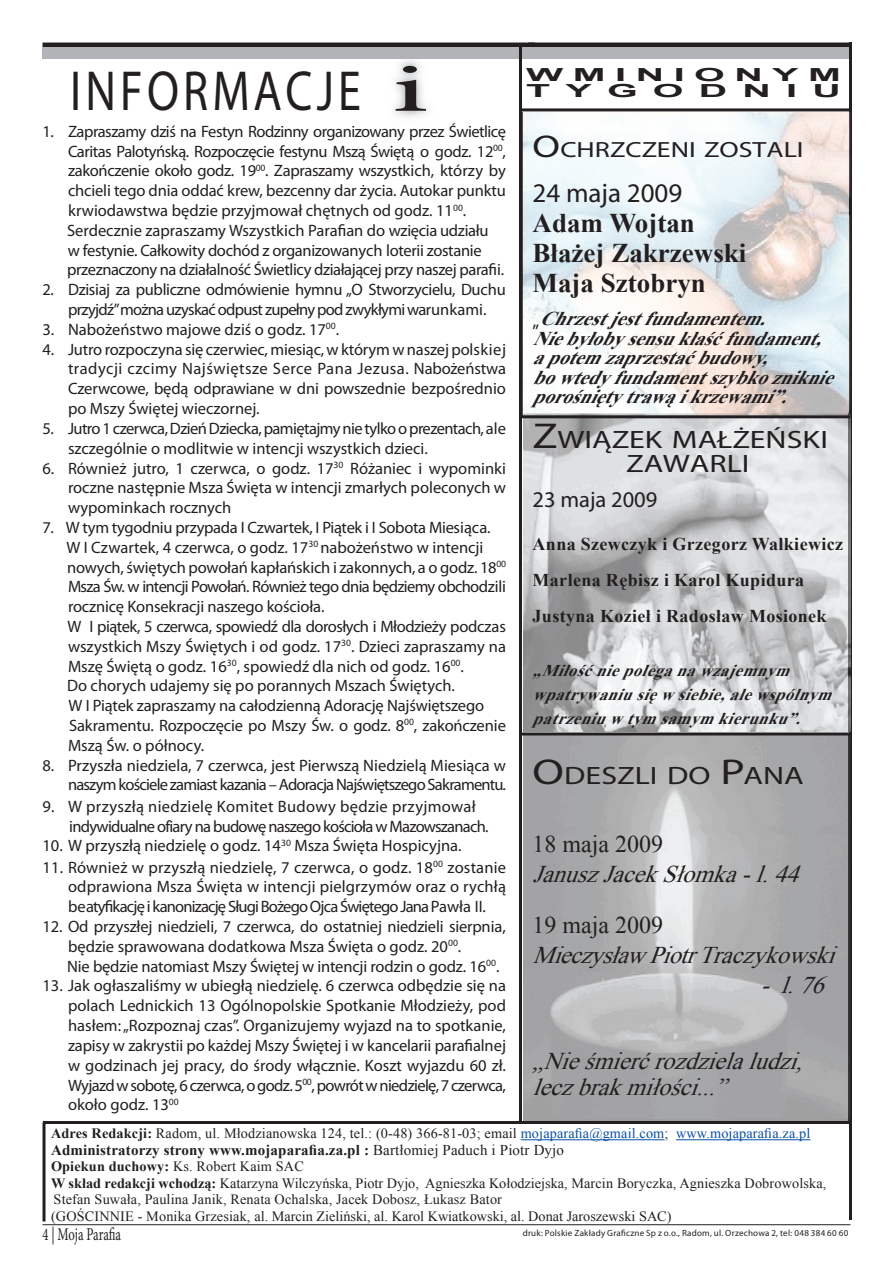
<style>
.page{position:relative;width:893px;height:1263px;background:#fff}
.page>*{position:absolute;margin:0;border:0;box-sizing:border-box;transform-origin:0 0}
.t1{font:56.7px "Myriad Pro";letter-spacing:.09em;color:#231f20;scale:.82 1}
.t2{font:700 27px/30px "Times New Roman";color:#231f20}
.t3{font:27px "Myriad Pro";color:#231f20}
.t4{font:25.2px/24px "Myriad Pro";color:#231f20;text-align:center;scale:1.27 1}
.t5{font:italic 24px/30px "Times New Roman";color:#231f20}
.t6{font:24px "Times New Roman";color:#231f20}
.t7{font:22.5px "Myriad Pro";color:#231f20}
.t8{font:22.05px "Myriad Pro";color:#231f20;scale:1.27 1}
.t9{font:italic 700 19.5px/19.5px "Times New Roman";color:#231f20}
.t10{font:700 18px/36px "Times New Roman";letter-spacing:.02em;color:#231f20}
.t11{font:700 18px/16.4px "Arial";letter-spacing:.24em;color:#231f20;scale:2.19 1}
.t12{font:18px "Minion Pro";letter-spacing:-.01em;color:#231f20;scale:.7 1}
.t13{font:16.5px/19.8px "Myriad Pro";letter-spacing:-.01em;color:#231f20}
.t14{font:16.5px/19.8px "Myriad Pro";letter-spacing:-.04em;color:#231f20;text-align:right}
.t15{font:italic 700 16.5px/24px "Times New Roman";color:#231f20}
.t16{font:700 15px "Times New Roman";letter-spacing:.01em;color:#231f20}
.t17{font:14.25px/16.5px "Times New Roman";letter-spacing:.01em;color:#231f20}
.t18{font:9px "Myriad Pro";letter-spacing:.025em;color:#231f20}
.s1{font-family:"Minion Pro";font-size:69px}
.s2{font-size:31.5px}
.s3{font-family:"Myriad Pro";font-weight:400;font-style:normal}
.s4{font-size:36px}
.s5{font-weight:700}
.s6{color:#094fa3}
.s7{font-weight:400}
</style>
<div class="page">
<hr style="left:43px;top:1224px;width:807px;height:1px;background:#231f20">
<hr style="left:43px;top:43px;width:492px;height:4px;background:#231f20">
<div style="left:43px;top:47px;width:492px;height:11px;background:#b2b3b7"></div>
<hr style="left:519px;top:44px;width:3px;height:1077px;background:#231f20">
<hr style="left:849px;top:43px;width:3px;height:1177px;background:#231f20">
<hr style="left:43px;top:1120px;width:807px;height:3px;background:#231f20">
<hr style="left:521px;top:1139px;width:143px;height:1px;background:#094fa3">
<hr style="left:676px;top:1139px;width:134px;height:1px;background:#094fa3">
<hr style="left:521px;top:108px;width:329px;height:3px;background:#231f20">
<hr style="left:528px;top:43px;width:321px;height:4px;background:#231f20">
<div style="left:528px;top:47px;width:321px;height:11px;background:#b2b3b7"></div>
<hr style="left:43px;top:1122px;width:3px;height:99px;background:#231f20">
<img style="left:522px;top:112px;width:328px;height:619px">
<img style="left:522px;top:112px;width:1px;height:303px">
<img style="left:849px;top:112px;width:1px;height:302px">
<img style="left:523px;top:414px;width:326px;height:1px">
<img style="left:523px;top:735px;width:327px;height:385px">
<hr style="left:521px;top:415px;width:329px;height:3px;background:#231f20">
<hr style="left:521px;top:732px;width:329px;height:3px;background:#231f20">
<h1 class="t1" style="left:70px;top:60px;width:438px">INFORMACJE <span class="s1">i</span></h1>
<p class="t13" style="left:67px;top:122px;width:440px;text-indent:-24px">1. Zapraszamy dziś na Festyn Rodzinny organizowany przez Świetlicę Caritas Palotyńską. Rozpoczęcie festynu Mszą Świętą o godz. 12<sup>00</sup>, zakończenie około godz. 19<sup>00</sup>. Zapraszamy wszystkich, którzy by chcieli tego dnia oddać krew, bezcenny dar życia. Autokar punktu krwiodawstwa będzie przyjmował chętnych od godz. 11<sup>00</sup>.<br>Serdecznie zapraszamy Wszystkich Parafian do wzięcia udziału<br>w festynie. Całkowity dochód z organizowanych loterii zostanie przeznaczony na działalność Świetlicy działającej przy naszej parafii.</p>
<p class="t13" style="left:43px;top:280px;width:465px;text-align:center">2. Dzisiaj za publiczne odmówienie hymnu „O Stworzycielu, Duchu przyjdź”można uzyskać odpust zupełny pod zwykłymi warunkami.</p>
<p class="t13" style="left:43px;top:320px;width:298px">3. Nabożeństwo majowe dziś o godz. 17<sup>00</sup>.</p>
<p class="t13" style="left:68px;top:340px;width:439px;text-align:justify;text-indent:-26px">4. Jutro rozpoczyna się czerwiec, miesiąc, w którym w naszej polskiej tradycji czcimy Najświętsze Serce Pana Jezusa. Nabożeństwa Czerwcowe, będą odprawiane w dni powszednie bezpośrednio po Mszy Świętej wieczornej.</p>
<p class="t13" style="left:68px;top:419px;width:439px;text-indent:-26px">5. Jutro 1 czerwca, Dzień Dziecka, pamiętajmy nie tylko o prezentach, ale szczególnie o modlitwie w intencji wszystkich dzieci.</p>
<p class="t13" style="left:68px;top:458px;width:439px;text-align:justify;text-indent:-26px">6. Również jutro, 1 czerwca, o godz. 17<sup>30</sup> Różaniec i wypominki roczne następnie Msza Święta w intencji zmarłych poleconych w wypominkach rocznych</p>
<p class="t13" style="left:66px;top:518px;width:441px;text-indent:-24px">7. W tym tygodniu przypada I Czwartek, I Piątek i I Sobota Miesiąca.<br>W I Czwartek, 4 czerwca, o godz. 17<sup>30</sup> nabożeństwo w intencji nowych, świętych powołań kapłańskich i zakonnych, a o godz. 18<sup>00<br></sup>Msza Św. w intencji Powołań. Również tego dnia będziemy obchodzili rocznicę Konsekracji naszego kościoła.<br>W I piątek, 5 czerwca, spowiedź dla dorosłych i Młodzieży podczas wszystkich Mszy Świętych i od godz. 17<sup>30</sup>. Dzieci zapraszamy na Mszę Świętą o godz. 16<sup>30</sup>, spowiedź dla nich od godz. 16<sup>00</sup>.<br>Do chorych udajemy się po porannych Mszach Świętych.<br>W I Piątek zapraszamy na całodzienną Adorację Najświętszego Sakramentu. Rozpoczęcie po Mszy Św. o godz. 8<sup>00</sup>, zakończenie Mszą Św. o północy.</p>
<p class="t14" style="left:43px;top:755px;width:465px">8. Przyszła niedziela, 7 czerwca, jest Pierwszą Niedzielą Miesiąca w naszym kościele zamiast kazania – Adoracja Najświętszego Sakramentu.</p>
<p class="t14" style="left:69px;top:796px;width:421px;text-align:left;text-indent:-27px">9. W przyszłą niedzielę Komitet Budowy będzie przyjmował indywidualne ofiary na budowę naszego kościoła w Mazowszanach.</p>
<p class="t13" style="left:43px;top:836px;width:421px">10. W przyszłą niedzielę o godz. 14<sup>30</sup> Msza Święta Hospicyjna.</p>
<p class="t13" style="left:68px;top:857px;width:439px;text-align:justify;text-indent:-26px">11. Również w przyszłą niedzielę, 7 czerwca, o godz. 18<sup>00</sup> zostanie odprawiona Msza Święta w intencji pielgrzymów oraz o rychłą beatyfikację i kanonizację Sługi Bożego Ojca Świętego Jana Pawła II.</p>
<p class="t13" style="left:67px;top:917px;width:440px;text-indent:-24px">12. Od przyszłej niedzieli, 7 czerwca, do ostatniej niedzieli sierpnia, będzie sprawowana dodatkowa Msza Święta o godz. 20<sup>00</sup>.<br>Nie będzie natomiast Mszy Świętej w intencji rodzin o godz. 16<sup>00</sup>.</p>
<p class="t13" style="left:68px;top:976px;width:439px;text-align:justify;text-indent:-26px">13. Jak ogłaszaliśmy w ubiegłą niedzielę. 6 czerwca odbędzie się na polach Lednickich 13 Ogólnopolskie Spotkanie Młodzieży, pod hasłem: „Rozpoznaj czas”. Organizujemy wyjazd na to spotkanie, zapisy w zakrystii po każdej Mszy Świętej i w kancelarii parafialnej w godzinach jej pracy, do środy włącznie. Koszt wyjazdu 60 zł.<br>Wyjazd w sobotę, 6 czerwca, o godz. 5<sup>00</sup>, powrót w niedzielę, 7 czerwca, około godz. 13<sup>00</sup></p>
<p class="t11" style="left:526px;top:67px;width:145px">WMINIONYM<br>TYGODNIU</p>
<h3 class="t8" style="left:533px;top:138px;width:215px"><span class="s2">O</span>CHRZCZENI ZOSTALI</h3>
<h2 class="t3" style="left:533px;top:178px;width:151px">24 maja 2009</h2>
<h2 class="t2" style="left:533px;top:207px;width:215px">Adam Wojtan<br>Błażej Zakrzewski<br>Maja Sztobryn</h2>
<p class="t9" style="left:533px;top:308px;width:314px"><span class="s3">„</span> Chrzestjestfundamentem.<br>Niebyłobysensukłaśćfundament, apotemzaprzestaćbudowy, bowtedyfundamentszybkozniknie porośniętytrawąikrzewami”.</p>
<h3 class="t4" style="left:533px;top:428px;width:234px"><span class="s4">Z</span>WIĄZEK MAŁŻEŃSKI<br>ZAWARLI</h3>
<h3 class="t7" style="left:533px;top:487px;width:126px">23 maja 2009</h3>
<p class="t10" style="left:533px;top:526px;width:312px">Anna Szewczyk i Grzegorz Walkiewicz<br>Marlena Rębisz i Karol Kupidura<br>Justyna Kozieł i Radosław Mosionek</p>
<p class="t15" style="left:533px;top:658px;width:309px">„Miłośćniepoleganawzajemnym wpatrywaniusięwsiebie,alewspólnym patrzeniuwtymsamymkierunku”.</p>
<h3 class="t4" style="left:533px;top:764px;width:215px"><span class="s4">O</span>DESZLI DO <span class="s4">P</span>ANA</h3>
<h3 class="t6" style="left:533px;top:827px;width:132px">18 maja 2009</h3>
<h3 class="t5" style="left:533px;top:858px;width:278px">JanuszJacekSłomka-l.44</h3>
<h3 class="t6" style="left:533px;top:908px;width:132px">19 maja 2009</h3>
<h3 class="t5" style="left:761px;top:939px;width:86px;text-indent:-228px">MieczysławPiotrTraczykowski -l.76</h3>
<h3 class="t5" style="left:533px;top:1048px;width:282px;line-height:25.5px">„Nieśmierćrozdzielaludzi, leczbrakmiłości...”</h3>
<p class="t17" style="left:51px;top:1125px;width:761px"><span class="s5">Adres Redakcji:</span> Radom, ul. Młodzianowska 124, tel.: (0-48) 366-81-03; email <span class="s6">mojaparafia@gmail.com</span>; <span class="s6">www.mojaparafia.za.pl</span></p>
<p class="t16" style="left:51px;top:1139px;width:515px">Administratorzy strony www.mojaparafia.za.pl : <span class="s7">Bartłomiej Paduch i Piotr Dyjo</span></p>
<p class="t17" style="left:51px;top:1158px;width:777px"><span class="s5">Opiekun duchowy:</span> Ks. Robert Kaim SAC<br><span class="s5">W skład redakcji wchodzą:</span> Katarzyna Wilczyńska, Piotr Dyjo, Agnieszka Kołodziejska, Marcin Boryczka, Agnieszka Dobrowolska, Stefan Suwała, Paulina Janik, Renata Ochalska, Jacek Dobosz, Łukasz Bator<br>(GOŚCINNIE - Monika Grzesiak, al. Marcin Zieliński, al. Karol Kwiatkowski, al. Donat Jaroszewski SAC)</p>
<p class="t12" style="left:43px;top:1223px;width:114px">4 | Moja Parafia</p>
<p class="t18" style="left:523px;top:1228px;width:327px">druk: Polskie Zakłady Graficzne Sp z o.o., Radom, ul. Orzechowa 2, tel: 048 384 60 60</p>
</div>
